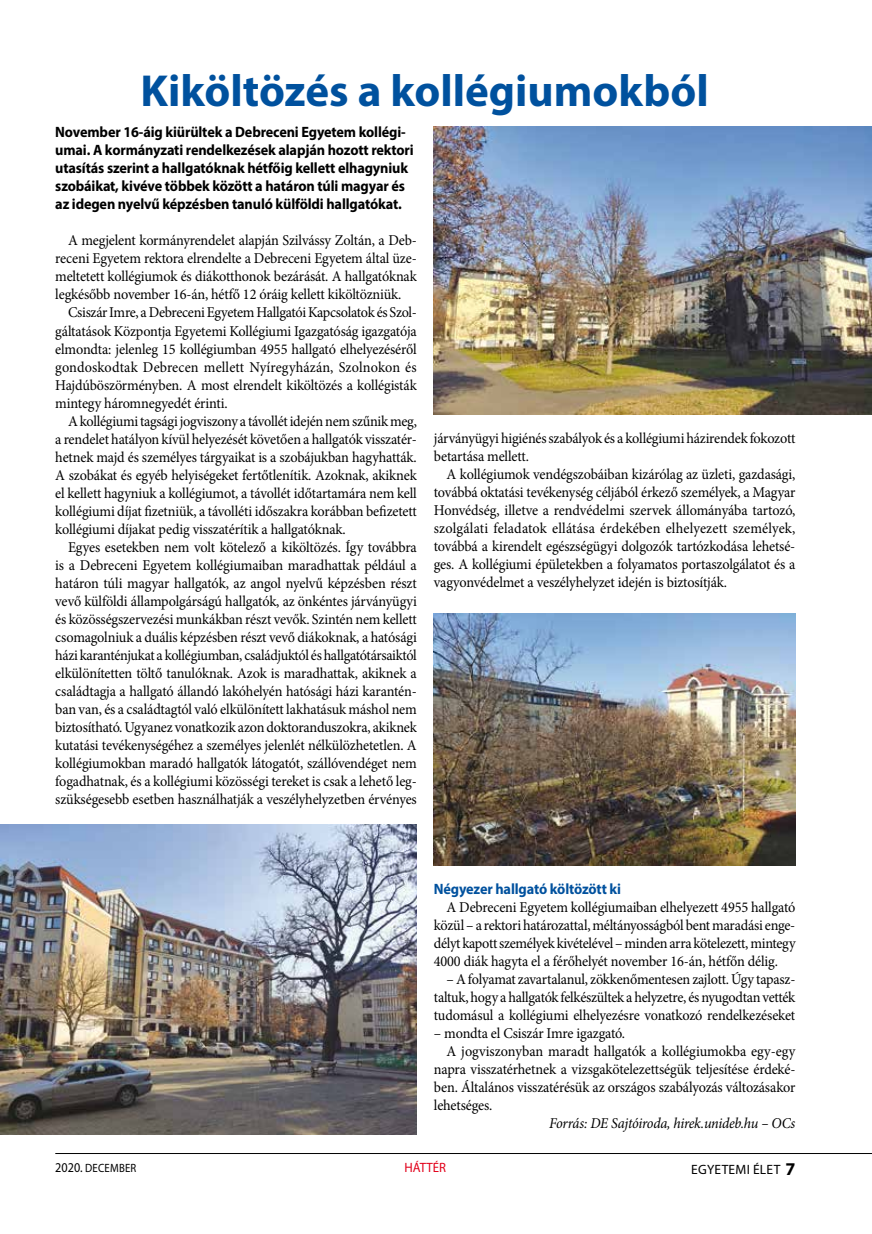
<style>
.page{position:relative;width:872px;height:1234px;background:#fff}
.page>*{position:absolute;margin:0;border:0;box-sizing:border-box;transform-origin:0 0}
.t1{font:700 45px "Myriad Pro";color:#00519e}
.t2{font:15px/18px "Minion Pro";letter-spacing:-.01em;color:#000;text-align:justify;scale:.95 1}
.t3{font:700 15px/18px "Myriad Pro";letter-spacing:-.01em;color:#000;scale:.95 1}
.t4{font:italic 15px "Minion Pro";letter-spacing:-.02em;color:#000;scale:.95 1}
.t5{font:700 15px "Myriad Pro";letter-spacing:-.01em;color:#00519e;scale:.95 1}
.t6{font:13.5px "Myriad Pro";letter-spacing:.02em;color:#000}
.t7{font:13.5px "Myriad Pro";color:#e2001a;scale:.95 1}
.t8{font:12px "Myriad Pro";letter-spacing:.02em;color:#000;scale:.9 1}
.s1{font-size:13.5px}
.s2{font-weight:700;font-size:18px}
</style>
<div class="page">
<hr style="left:55px;top:1152px;width:817px;height:1px;background:#000">
<img style="left:434px;top:126px;width:438px;height:288px">
<img style="left:0;top:824px;width:417px;height:310px">
<img style="left:434px;top:613px;width:361px;height:252px">
<h1 class="t1" style="left:141px;top:61px;width:569px">Kiköltözés a kollégiumokból</h1>
<p class="t3" style="left:55px;top:123px;width:379px">November 16-áig kiürültek a Debreceni Egyetem kollégi&shy;umai. A kormányzati rendelkezések alapján hozott rektori utasítás szerint a hallgatóknak hétfőig kellett elhagyniuk szobáikat, kivéve többek között a határon túli magyar és az idegen nyelvű képzésben tanuló külföldi hallgatókat.</p>
<p class="t2" style="left:55px;top:232px;width:382px;text-indent:13px">A megjelent kormányrendelet alapján Szilvássy Zoltán, a Deb&shy;receni Egyetem rektora elrendelte a Debreceni Egyetem által üze&shy;meltetett kollégiumok és diákotthonok bezárását. A hallgatóknak legkésőbb november 16-án, hétfő 12 óráig kellett kiköltözniük.</p>
<p class="t2" style="left:55px;top:304px;width:382px;text-indent:13px">Csiszár Imre, a Debreceni Egyetem Hallgatói Kapcsolatok és Szol&shy;gáltatások Központja Egyetemi Kollégiumi Igazgatóság igazgatója elmondta: jelenleg 15 kollégiumban 4955 hallgató elhelyezéséről gondoskodtak Debrecen mellett Nyíregyházán, Szolnokon és Hajdúböszörményben. A most elrendelt kiköltözés a kollégisták mintegy háromnegyedét érinti.</p>
<p class="t2" style="left:55px;top:412px;width:382px;text-indent:13px">A kollégiumi tagsági jogviszony a távollét idején nem szűnik meg, a rendelet hatályon kívül helyezését követően a hallgatók visszatér&shy;hetnek majd és személyes tárgyaikat is a szobájukban hagyhatták.<br>A szobákat és egyéb helyiségeket fertőtlenítik. Azoknak, akiknek el kellett hagyniuk a kollégiumot, a távollét időtartamára nem kell kollégiumi díjat fizetniük, a távolléti időszakra korábban befizetett kollégiumi díjakat pedig visszatérítik a hallgatóknak.</p>
<p class="t2" style="left:55px;top:538px;width:382px;text-indent:13px">Egyes esetekben nem volt kötelező a kiköltözés. Így továbbra is a Debreceni Egyetem kollégiumaiban maradhattak például a határon túli magyar hallgatók, az angol nyelvű képzésben részt vevő külföldi állampolgárságú hallgatók, az önkéntes járványügyi és közösségszervezési munkákban részt vevők. Szintén nem kellett csomagolniuk a duális képzésben részt vevő diákoknak, a hatósági házi karanténjukat a kollégiumban, családjuktól és hallgatótársaiktól elkülönítetten töltő tanulóknak. Azok is maradhattak, akiknek a családtagja a hallgató állandó lakóhelyén hatósági házi karantén&shy;ban van, és a családtagtól való elkülönített lakhatásuk máshol nem biztosítható. Ugyanez vonatkozik azon doktoranduszokra, akiknek kutatási tevékenységéhez a személyes jelenlét nélkülözhetetlen. A kollégiumokban maradó hallgatók látogatót, szállóvendéget nem fogadhatnak, és a kollégiumi közösségi tereket is csak a lehető leg&shy;szükségesebb esetben használhatják a veszélyhelyzetben érvényes</p>
<p class="t2" style="left:434px;top:429px;width:382px">járványügyi higiénés szabályok és a kollégiumi házirendek fokozott betartása mellett.</p>
<p class="t2" style="left:434px;top:465px;width:382px;text-indent:13px">A kollégiumok vendégszobáiban kizárólag az üzleti, gazdasági, továbbá oktatási tevékenység céljából érkező személyek, a Magyar Honvédség, illetve a rendvédelmi szervek állományába tartozó, szolgálati feladatok ellátása érdekében elhelyezett személyek, továbbá a kirendelt egészségügyi dolgozók tartózkodása lehetsé&shy;ges. A kollégiumi épületekben a folyamatos portaszolgálatot és a vagyonvédelmet a veszélyhelyzet idején is biztosítják.</p>
<p class="t5" style="left:434px;top:878px;width:199px">Négyezer hallgató költözött ki</p>
<p class="t2" style="left:434px;top:897px;width:382px;text-indent:13px">A Debreceni Egyetem kollégiumaiban elhelyezett 4955 hallgató közül – a rektori határozattal, méltányosságból bent maradási enge&shy;délyt kapott személyek kivételével – minden arra kötelezett, mintegy 4000 diák hagyta el a férőhelyét november 16-án, hétfőn délig.</p>
<p class="t2" style="left:434px;top:969px;width:382px;text-indent:13px">– A folyamat zavartalanul, zökkenőmentesen zajlott. Úgy tapasz&shy;taltuk, hogy a hallgatók felkészültek a helyzetre, és nyugodtan vették tudomásul a kollégiumi elhelyezésre vonatkozó rendelkezéseket</p>
<p class="t2" style="left:434px;top:1023px;width:203px">– mondta el Csiszár Imre igazgató.</p>
<p class="t2" style="left:446px;top:1041px;width:369px">A jogviszonyban maradt hallgatók a kollégiumokba egy-egy</p>
<p class="t2" style="left:434px;top:1059px;width:382px">napra visszatérhetnek a vizsgakötelezettségük teljesítése érdeké-</p>
<p class="t2" style="left:434px;top:1077px;width:382px">ben. Általános visszatérésük az országos szabályozás változásakor</p>
<p class="t2" style="left:434px;top:1095px;width:63px">lehetséges.</p>
<p class="t4" style="left:549px;top:1112px;width:261px">Forrás: DE Sajtóiroda, hirek.unideb.hu – OCs</p>
<p class="t8" style="left:55px;top:1159px;width:92px"><span class="s1">2020.</span> DECEMBER</p>
<p class="t7" style="left:404px;top:1158px;width:45px">HÁTTÉR</p>
<p class="t6" style="left:691px;top:1160px;width:106px">EGYETEMI ÉLET <span class="s2">7</span></p>
</div>
